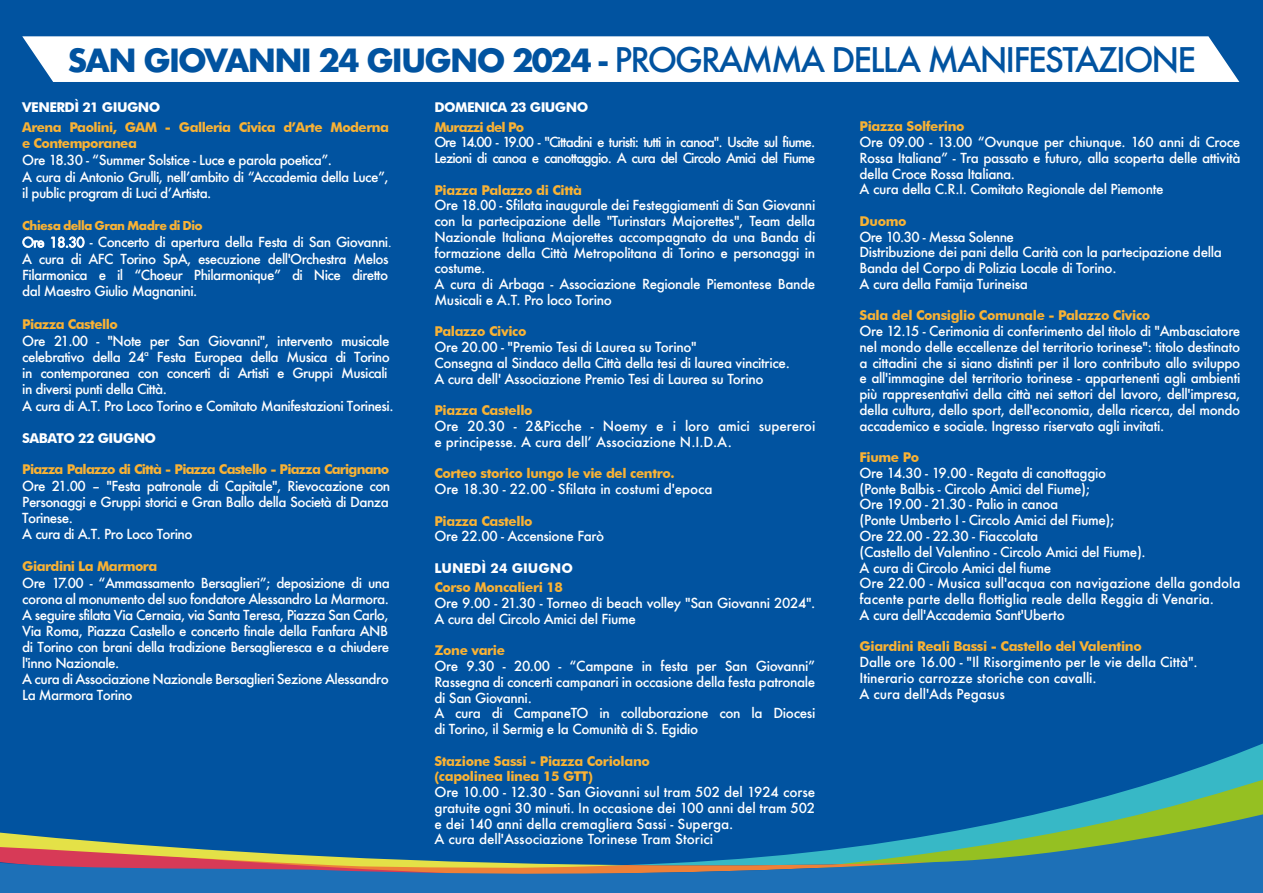
<style>
.page{position:relative;width:1263px;height:893px;background:#0153a0}
.page>*{position:absolute;margin:0;border:0;box-sizing:border-box;transform-origin:0 0}
.t1{font:500 33px "Futura";letter-spacing:-.06em;color:#0153a0}
.t2{font:500 13.5px/15.8px "Futura";letter-spacing:-.025em;color:#fff}
.t3{font:500 13.5px/15.8px "Futura";letter-spacing:-.005em;color:#fff}
.t4{font:700 13.5px/16.4px "Futura BT";letter-spacing:-.025em;color:#f9b234}
.t5{font:500 13.5px/15.8px "Futura";letter-spacing:-.065em;color:#fff}
.t6{font:700 13.5px "Futura BT";letter-spacing:-.06em;color:#f9b234}
.t7{font:700 13.5px "Futura BT";letter-spacing:-.04em;color:#fff}
.t8{font:700 13.5px "Futura PT";letter-spacing:-.04em;color:#f9b234}
.t9{font:700 13.5px "Futura BT";color:#fff}
.t10{font:700 13.5px "Futura BT";letter-spacing:-.065em;color:#f9b234}
.s1{font-weight:700;font-size:31.05px}
.s2{font-weight:400}
</style>
<div class="page">
<div style="left:22px;top:36px;width:1217px;height:46px;background:#fff"></div>
<svg style="left:1177px;top:743px;width:86px;height:32px"></svg>
<svg style="left:1054px;top:775px;width:209px;height:35px"></svg>
<svg style="left:0;top:810px;width:1263px;height:83px"></svg>
<h1 class="t1" style="left:67px;top:37px;width:1130px"><span class="s1">SAN GIOVANNI 24 GIUGNO 2024 -</span> PROGRAMMA DELLA MANIFESTAZIONE</h1>
<p class="t7" style="left:22px;top:99px;width:140px">VENERDÌ 21 GIUGNO</p>
<p class="t4" style="left:22px;top:119px;width:368px">Arena Paolini, GAM - Galleria Civica d’Arte Moderna e Contemporanea</p>
<p class="t2" style="left:22px;top:152px;width:368px;line-height:16.4px">Ore 18.30 - “Summer Solstice - Luce e parola poetica”.<br>A cura di Antonio Grulli, nellʼambito di “Accademia della Luce”, il public program di Luci dʼArtista.</p>
<p class="t8" style="left:22px;top:217px;width:182px">Chiesa della Gran Madre di Dio</p>
<p class="t2" style="left:22px;top:234px;width:371px;line-height:16.4px"><span class="s2">Ore 18.30</span> - Concerto di apertura della Festa di San Giovanni<span class="s2">.<br></span>A cura di AFC Torino SpA, esecuzione dell'Orchestra Melos Filarmonica e il “Choeur Philarmonique” di Nice diretto dal Maestro Giulio Magnanini.</p>
<p class="t4" style="left:22px;top:315px;width:97px">Piazza Castello</p>
<p class="t2" style="left:22px;top:332px;width:373px;line-height:16.2px">Ore 21.00 - "Note per San Giovanni", intervento musicale celebrativo della 24<sup>a</sup> Festa Europea della Musica di Torino in contemporanea con concerti di Artisti e Gruppi Musicali in diversi punti della Città.<br>A cura di A.T. Pro Loco Torino e Comitato Manifestazioni Torinesi.</p>
<p class="t7" style="left:22px;top:430px;width:135px">SABATO 22 GIUGNO</p>
<p class="t6" style="left:22px;top:461px;width:369px">Piazza Palazzo di Città - Piazza Castello - Piazza Carignano</p>
<p class="t2" style="left:22px;top:478px;width:370px">Ore 21.00 – "Festa patronale di Capitale", Rievocazione con Personaggi e Gruppi storici e Gran Ballo della Società di Danza Torinese.<br>A cura di A.T. Pro Loco Torino</p>
<p class="t4" style="left:22px;top:558px;width:137px">Giardini La Marmora</p>
<p class="t2" style="left:22px;top:574px;width:369px">Ore 17.00 - “Ammassamento Bersaglieri”; deposizione di una corona al monumento del suo fondatore Alessandro La Marmora.<br>A seguire sfilata Via Cernaia, via Santa Teresa, Piazza San Carlo, Via Roma, Piazza Castello e concerto finale della Fanfara ANB di Torino con brani della tradizione Bersaglieresca e a chiudere l'inno Nazionale.<br>A cura di Associazione Nazionale Bersaglieri Sezione Alessandro La Marmora Torino</p>
<p class="t7" style="left:434px;top:99px;width:155px">DOMENICA 23 GIUGNO</p>
<p class="t10" style="left:434px;top:119px;width:91px">Murazzi del Po</p>
<p class="t5" style="left:434px;top:134px;width:382px">Ore 14.00 - 19.00 - "Cittadini e turisti: tutti in canoa". Uscite sul fiume.<br>Lezioni di canoa e canottaggio. A cura del Circolo Amici del Fiume</p>
<p class="t4" style="left:434px;top:182px;width:149px">Piazza Palazzo di Città</p>
<p class="t2" style="left:434px;top:197px;width:382px">Ore 18.00 - Sfilata inaugurale dei Festeggiamenti di San Giovanni con la partecipazione delle "Turinstars Majorettes", Team della Nazionale Italiana Majorettes accompagnato da una Banda di formazione della Città Metropolitana di Torino e personaggi in costume.<br>A cura di Arbaga - Associazione Regionale Piemontese Bande Musicali e A.T. Pro loco Torino</p>
<p class="t4" style="left:434px;top:323px;width:94px">Palazzo Civico</p>
<p class="t2" style="left:434px;top:339px;width:357px">Ore 20.00 - "Premio Tesi di Laurea su Torino"<br>Consegna al Sindaco della Città della tesi di laurea vincitrice.<br>A cura dell' Associazione Premio Tesi di Laurea su Torino</p>
<p class="t4" style="left:434px;top:402px;width:100px">Piazza Castello</p>
<p class="t3" style="left:434px;top:418px;width:382px">Ore 20.30 - 2&amp;Picche - Noemy e i loro amici supereroi e principesse. A cura dellʼ Associazione N.I.D.A.</p>
<p class="t4" style="left:434px;top:465px;width:242px">Corteo storico lungo le vie del centro.</p>
<p class="t3" style="left:434px;top:481px;width:280px">Ore 18.30 - 22.00 - Sfilata in costumi d'epoca</p>
<p class="t4" style="left:434px;top:512px;width:100px">Piazza Castello</p>
<p class="t2" style="left:434px;top:528px;width:171px">Ore 22.00 - Accensione Farò</p>
<p class="t9" style="left:434px;top:560px;width:140px">LUNEDÌ 24 GIUGNO</p>
<p class="t4" style="left:434px;top:579px;width:130px">Corso Moncalieri 18</p>
<p class="t2" style="left:434px;top:595px;width:382px">Ore 9.00 - 21.30 - Torneo di beach volley "San Giovanni 2024".<br>A cura del Circolo Amici del Fiume</p>
<p class="t4" style="left:434px;top:642px;width:72px">Zone varie</p>
<p class="t2" style="left:434px;top:658px;width:382px">Ore 9.30 - 20.00 - “Campane in festa per San Giovanni” Rassegna di concerti campanari in occasione della festa patronale di San Giovanni.<br>A cura di CampaneTO in collaborazione con la Diocesi di Torino, il Sermig e la Comunità di S. Egidio</p>
<p class="t4" style="left:434px;top:753px;width:217px;line-height:15.8px">Stazione Sassi - Piazza Coriolano (capolinea linea 15 GTT)</p>
<p class="t3" style="left:434px;top:784px;width:382px">Ore 10.00 - 12.30 - San Giovanni sul tram 502 del 1924 corse gratuite ogni 30 minuti. In occasione dei 100 anni del tram 502 e dei 140 anni della cremagliera Sassi - Superga.<br>A cura dell'Associazione Torinese Tram Storici</p>
<p class="t4" style="left:859px;top:118px;width:107px">Piazza Solferino</p>
<p class="t2" style="left:859px;top:134px;width:382px">Ore 09.00 - 13.00 “Ovunque per chiunque. 160 anni di Croce Rossa Italiana” - Tra passato e futuro, alla scoperta delle attività della Croce Rossa Italiana.<br>A cura della C.R.I. Comitato Regionale del Piemonte</p>
<p class="t4" style="left:859px;top:213px;width:49px">Duomo</p>
<p class="t2" style="left:859px;top:229px;width:364px">Ore 10.30 - Messa Solenne<br>Distribuzione dei pani della Carità con la partecipazione della Banda del Corpo di Polizia Locale di Torino.<br>A cura della Famija Turineisa</p>
<p class="t4" style="left:859px;top:307px;width:292px">Sala del Consiglio Comunale - Palazzo Civico</p>
<p class="t2" style="left:859px;top:323px;width:382px;text-align:justify">Ore 12.15 - Cerimonia di conferimento del titolo di "Ambasciatore nel mondo delle eccellenze del territorio torinese": titolo destinato a cittadini che si siano distinti per il loro contributo allo sviluppo e all'immagine del territorio torinese - appartenenti agli ambienti più rappresentativi della città nei settori del lavoro, dell'impresa, della cultura, dello sport, dell'economia, della ricerca, del mondo accademico e sociale. Ingresso riservato agli invitati.</p>
<p class="t4" style="left:859px;top:449px;width:61px">Fiume Po</p>
<p class="t2" style="left:859px;top:465px;width:382px">Ore 14.30 - 19.00 - Regata di canottaggio<br>(Ponte Balbis - Circolo Amici del Fiume);<br>Ore 19.00 - 21.30 - Palio in canoa<br>(Ponte Umberto I - Circolo Amici del Fiume);<br>Ore 22.00 - 22.30 - Fiaccolata<br>(Castello del Valentino - Circolo Amici del Fiume).<br>A cura di Circolo Amici del fiume<br>Ore 22.00 - Musica sull'acqua con navigazione della gondola facente parte della flottiglia reale della Reggia di Venaria.<br>A cura dell'Accademia Sant'Uberto</p>
<p class="t4" style="left:859px;top:638px;width:284px">Giardini Reali Bassi - Castello del Valentino</p>
<p class="t3" style="left:859px;top:654px;width:340px">Dalle ore 16.00 - "Il Risorgimento per le vie della Città".<br>Itinerario carrozze storiche con cavalli.<br>A cura dell'Ads Pegasus</p>
</div>
